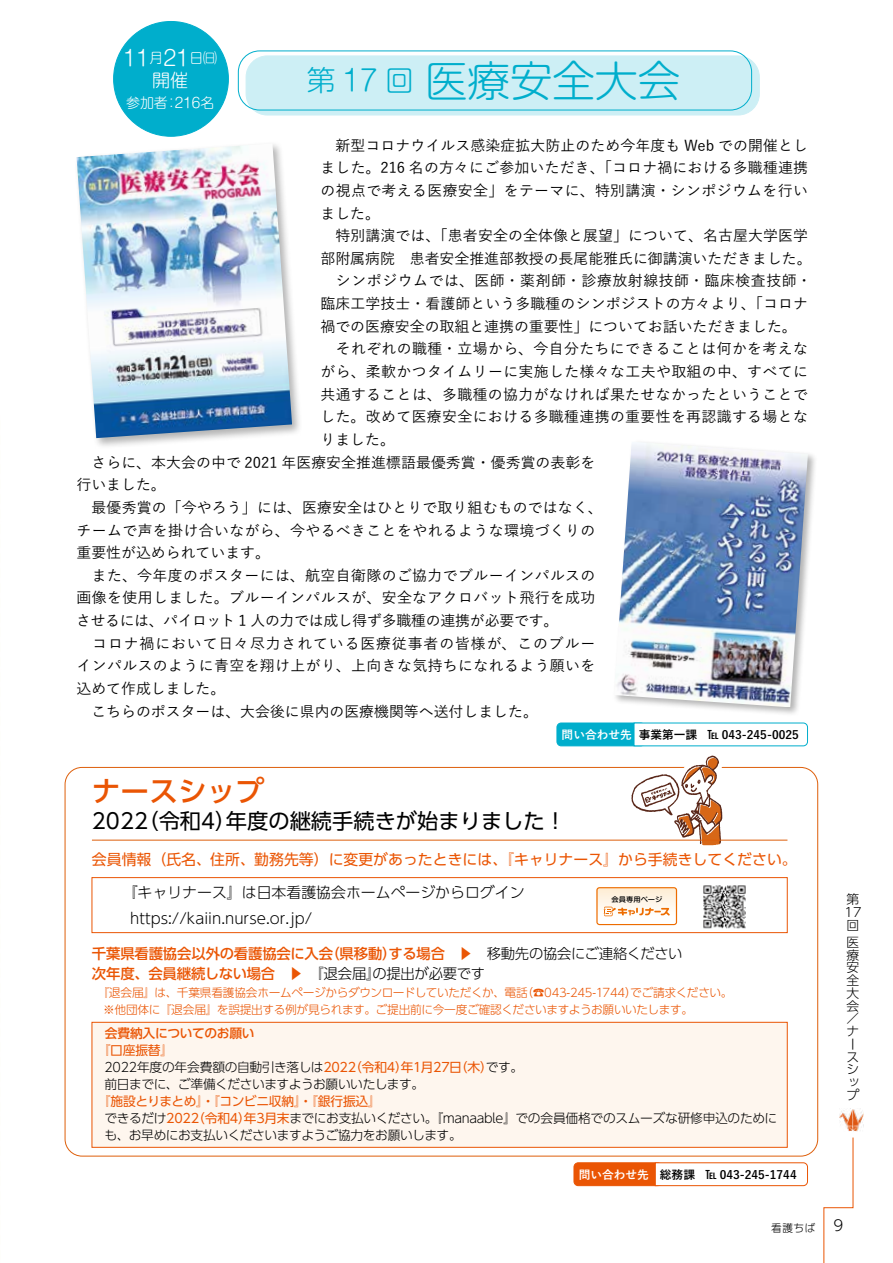
<style>
.page{position:relative;width:893px;height:1263px;background:#fff}
.page>*{position:absolute;margin:0;border:0;box-sizing:border-box;transform-origin:0 0}
.t1{font:300 42.45px "Shin M Go Pr 6";color:#00aecc}
.t2{font:500 28.65px "UD Shin Go Pro";color:#ea5504}
.t3{font:21.3px "UD Shin Go Pro";color:#000}
.t4{font:300 21.3px "Shin M Go Pr 6";color:#fff}
.t5{font:300 18px "Shin M Go Pr 6";color:#fff}
.t6{font:500 14.85px "Yu Go Pr 6 N";letter-spacing:.025em;color:#000}
.t7{font:500 14.85px "Yu Go Pr 6 N";color:#000}
.t8{font:300 14.85px/26.1px "UD Shin Go Pro";color:#000}
.t9{font:14.85px "UD Shin Go Pro";color:#ea5504}
.t10{font:500 14.85px "Yu Go Pr 6 N";letter-spacing:.005em;color:#000}
.t11{font:500 14.85px "Yu Go Pr 6 N";letter-spacing:-.015em;color:#000}
.t12{font:500 14.85px "Yu Go Pr 6 N";letter-spacing:.06em;color:#000}
.t13{font:500 14.4px/20.4px "UD Shin Go Pro";letter-spacing:-.01em;color:#ea5504}
.t14{font:300 13.95px "Shin M Go Pr 6";color:#fff}
.t15{font:300 12.75px/12.8px "UD Shin Go Pro";letter-spacing:-.03em;color:#000}
.t16{font:500 12.75px "UD Shin Go Pro";letter-spacing:-.025em;color:#ea5504}
.t17{font:300 11.7px/17.5px "UD Shin Go Pro";letter-spacing:-.03em;color:#ea5504}
.t18{font:700 11.7px "Yu Go Pr 6 N";color:#000}
.t19{font:300 10.65px "UD Shin Go Pro";color:#000}
.t20{font:500 6.9px "Shin M Go Pr 6";color:#000;scale:1.06 1}
.s1{font-size:13.8px}
.s2{font-size:28.65px}
.s3{color:#fff}
.s4{font-weight:300}
.s5{font-weight:300;color:#000}
.s6{font-weight:400;color:#ea5504}
.s7{font-family:"Shin Go Pr 6"}
.s8{font-size:14.85px}
</style>
<div class="page">
<img style="left:840px;top:1108px;width:24px;height:23px">
<div style="left:246px;top:56px;width:513px;height:59px;background:#cdeff5;border-radius:21px"></div>
<div style="left:246px;top:56px;width:514px;height:59px;border:1px solid #00aecc;border-radius:21px"></div>
<div style="left:238px;top:51px;width:514px;height:59px;border:1px solid #00aecc;border-radius:21px"></div>
<div style="left:114px;top:21px;width:114px;height:115px;background:#00aecc;border-radius:50%"></div>
<div style="left:74px;top:141px;width:229px;height:308px;background:#000;opacity:.3"></div>
<img style="left:77px;top:143px;width:215px;height:295px">
<div style="left:612px;top:439px;width:205px;height:278px;background:#000;opacity:.3"></div>
<img style="left:614px;top:442px;width:194px;height:265px">
<div style="left:92px;top:1022px;width:695px;height:125px;background:#fef6ee;border:1px solid #ea5504"></div>
<svg style="left:596px;top:887px;width:81px;height:38px"></svg>
<img style="left:703px;top:885px;width:43px;height:44px">
<div style="left:92px;top:877px;width:695px;height:56px;border:1px solid #ea5504"></div>
<hr style="left:92px;top:840px;width:695px;height:1px;background:#de5f0b">
<svg style="left:823px;top:1137px;width:31px;height:126px"></svg>
<svg style="left:573px;top:1162px;width:235px;height:24px"></svg>
<svg style="left:556px;top:722px;width:252px;height:124px"></svg>
<h3 class="t4" style="left:124px;top:41px;width:95px">11<span class="s1">月</span>21<span class="s1">日㈰</span></h3>
<p class="t5" style="left:152px;top:65px;width:38px">開催</p>
<p class="t14" style="left:126px;top:91px;width:90px">参加者：216名</p>
<h1 class="t1" style="left:307px;top:46px;width:375px"><span class="s2">第 17 回</span>医療安全大会</h1>
<p class="t6" style="left:320px;top:131px;width:489px">　新型コロナウイルス感染症拡大防止のため今年度も Web での開催とし</p>
<p class="t6" style="left:320px;top:154px;width:489px">ました。216 名の方々にご参加いただき、「コロナ禍における多職種連携</p>
<p class="t6" style="left:320px;top:177px;width:489px">の視点で考える医療安全」をテーマに、特別講演・シンポジウムを行い</p>
<p class="t6" style="left:320px;top:199px;width:61px">ました。</p>
<p class="t6" style="left:320px;top:222px;width:489px">　特別講演では、「患者安全の全体像と展望」について、名古屋大学医学</p>
<p class="t7" style="left:320px;top:245px;width:493px">部附属病院　患者安全推進部教授の長尾能雅氏に御講演いただきました。</p>
<p class="t6" style="left:320px;top:267px;width:493px">　シンポジウムでは、医師・薬剤師・診療放射線技師・臨床検査技師・</p>
<p class="t6" style="left:320px;top:290px;width:489px">臨床工学技士・看護師という多職種のシンポジストの方々より、「コロナ</p>
<p class="t7" style="left:320px;top:313px;width:478px">禍での医療安全の取組と連携の重要性」についてお話いただきました。</p>
<p class="t6" style="left:320px;top:335px;width:489px">　それぞれの職種・立場から、今自分たちにできることは何かを考えな</p>
<p class="t6" style="left:320px;top:358px;width:489px">がら、柔軟かつタイムリーに実施した様々な工夫や取組の中、すべてに</p>
<p class="t6" style="left:320px;top:380px;width:489px">共通することは、多職種の協力がなければ果たせなかったということで</p>
<p class="t6" style="left:320px;top:403px;width:489px">した。改めて医療安全における多職種連携の重要性を再認識する場とな</p>
<p class="t6" style="left:320px;top:426px;width:76px">りました。</p>
<p class="t10" style="left:77px;top:448px;width:520px">　さらに、本大会の中で 2021 年医療安全推進標語最優秀賞・優秀賞の表彰を</p>
<p class="t6" style="left:77px;top:471px;width:91px">行いました。</p>
<p class="t6" style="left:77px;top:494px;width:528px">　最優秀賞の「今やろう」には、医療安全はひとりで取り組むものではなく、</p>
<p class="t6" style="left:77px;top:516px;width:520px">チームで声を掛け合いながら、今やるべきことをやれるような環境づくりの</p>
<p class="t7" style="left:77px;top:539px;width:195px">重要性が込められています。</p>
<p class="t6" style="left:77px;top:562px;width:520px">　また、今年度のポスターには、航空自衛隊のご協力でブルーインパルスの</p>
<p class="t6" style="left:77px;top:584px;width:520px">画像を使用しました。ブルーインパルスが、安全なアクロバット飛行を成功</p>
<p class="t11" style="left:76px;top:607px;width:484px">させるには、パイロット 1 人の力では成し得ず多職種の連携が必要です。</p>
<p class="t12" style="left:77px;top:629px;width:520px">　コロナ禍において日々尽力されている医療従事者の皆様が、このブルー</p>
<p class="t6" style="left:77px;top:652px;width:520px">インパルスのように青空を翔け上がり、上向きな気持ちになれるよう願いを</p>
<p class="t7" style="left:77px;top:675px;width:150px">込めて作成しました。</p>
<p class="t7" style="left:77px;top:697px;width:463px">　こちらのポスターは、大会後に県内の医療機関等へ送付しました。</p>
<p class="t18" style="left:562px;top:728px;width:239px"><span class="s3">問い合わせ先</span>事業第一課 ℡ 043-245-0025</p>
<h2 class="t2" style="left:92px;top:768px;width:174px">ナースシップ</h2>
<h3 class="t3" style="left:92px;top:804px;width:476px">2022（令和4）年度の継続手続きが始まりました！</h3>
<p class="t9" style="left:92px;top:847px;width:706px">会員情報（氏名、住所、勤務先等）に変更があったときには、『キャリナース』から手続きしてください。</p>
<p class="t8" style="left:130px;top:879px;width:396px;text-indent:-7px">『キャリナース』は日本看護協会ホームページからログインhttps://kaiin.nurse.or.jp/</p>
<p class="t13" style="left:92px;top:942px;width:592px">千葉県看護協会以外の看護協会に入会（県移動）する場合<span class="s4">　▶　</span><span class="s5">移動先の協会にご連絡ください</span>次年度、会員継続しない場合<span class="s4">　▶　</span><span class="s5">『退会届』の提出が必要です</span></p>
<p class="t17" style="left:92px;top:983px;width:642px">　『退会届』は、千葉県看護協会ホームページからダウンロードしていただくか、電話（☎043-245-1744）でご請求ください。　※他団体に『退会届』を誤提出する例が見られます。ご提出前に今一度ご確認くださいますようお願いいたします。</p>
<p class="t16" style="left:105px;top:1023px;width:151px">会費納入についてのお願い</p>
<p class="t15" style="left:105px;top:1041px;width:420px;line-height:17px;text-indent:-7px"><span class="s6">『口座振替』<br></span>2022年度の年会費額の自動引き落しは<span class="s6">2022（令和4）年1月27日（木）</span>です。前日までに、ご準備くださいますようお願いいたします。</p>
<p class="t15" style="left:104px;top:1092px;width:674px;line-height:17px;text-indent:-7px"><span class="s6">『施設とりまとめ』・『コンビニ収納』・『銀行振込』<br></span>できるだけ<span class="s6">2022（令和4）年3月末</span>までにお支払いください。『manaable』での会員価格でのスムーズな研修申込のためにも、お早めにお支払いくださいますようご協力をお願いします。</p>
<p class="t20" style="left:612px;top:893px;width:49px">会員専用ページ</p>
<p class="t18" style="left:579px;top:1168px;width:220px"><span class="s3">問い合わせ先</span> 総務課 ℡ 043-245-1744</p>
<p class="t15" style="left:845px;top:892px;width:18px">第<br>17回</p>
<p class="t15" style="left:847px;top:935px;width:15px">医療安全大会／ナースシップ</p>
<p class="t19" style="left:771px;top:1219px;width:74px">看護<span class="s7">ちば</span> <span class="s8">9</span></p>
</div>
